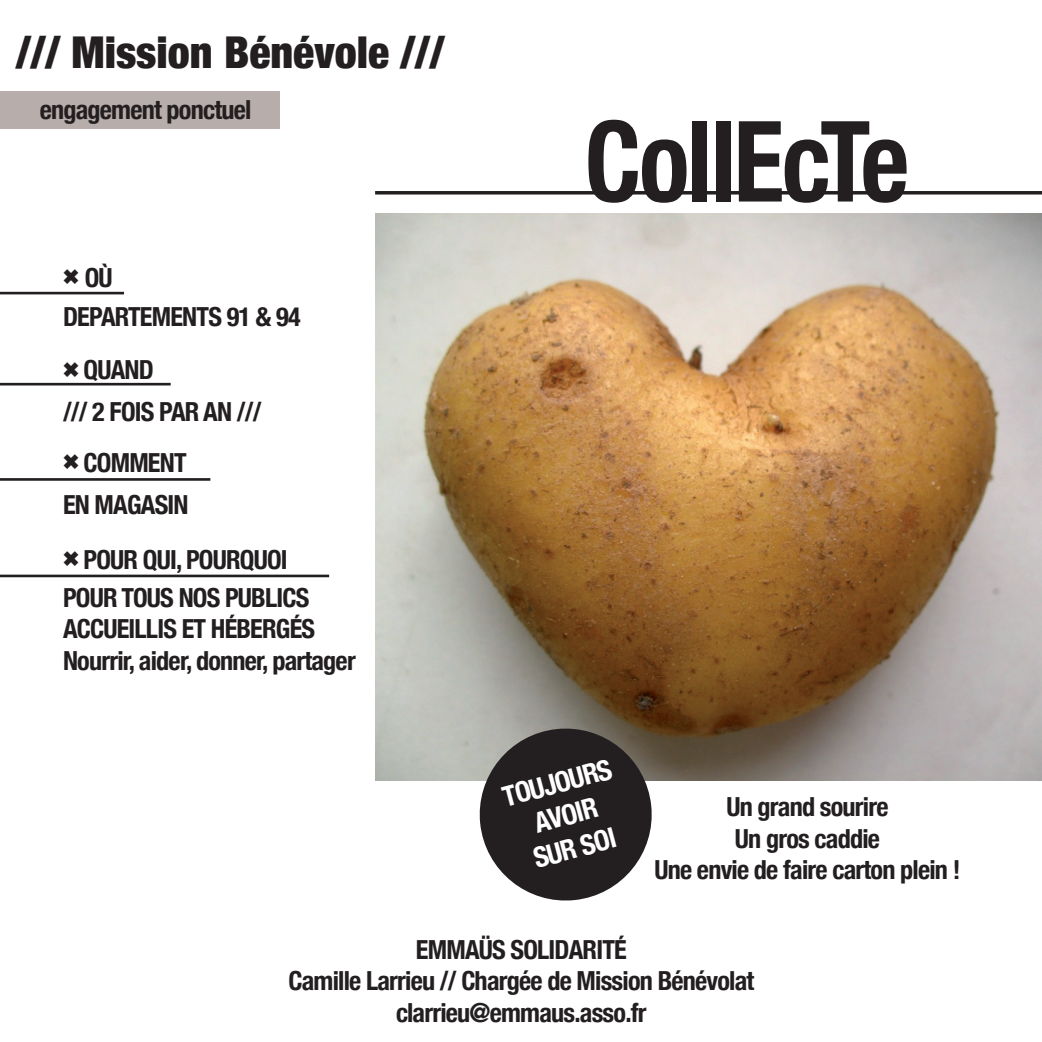
<style>
.page{position:relative;width:1042px;height:1042px;background:#fff}
.page>*{position:absolute;margin:0;border:0;box-sizing:border-box;transform-origin:0 0}
.t1{font:700 condensed 112.35px "Helvetica Neue";letter-spacing:-.02em;color:#231f20;scale:.93 1}
.t2{font:900 condensed 43.93px "Helvetica Neue";color:#231f20}
.t3{font:700 condensed 28px/33.6px "Helvetica Neue";color:#fff;text-align:center}
.t4{font:700 condensed 26.25px/31.5px "Helvetica Neue";letter-spacing:-.03em;color:#231f20;text-align:center}
</style>
<div class="page">
<hr style="left:0;top:292px;width:124px;height:2px;background:#231f20">
<hr style="left:0;top:478px;width:210px;height:3px;background:#231f20">
<hr style="left:0;top:574px;width:329px;height:3px;background:#231f20">
<hr style="left:375px;top:191px;width:667px;height:3px;background:#231f20">
<hr style="left:0;top:383px;width:171px;height:2px;background:#231f20">
<img style="left:375px;top:213px;width:667px;height:568px">
<svg style="left:475px;top:724px;width:181px;height:177px;background:#4f4c4b"></svg>
<div style="left:0;top:91px;width:280px;height:38px;background:#b7adab"></div>
<h2 class="t2" style="left:16px;top:16px;width:430px">/// Mission Bénévole ///</h2>
<p class="t4" style="left:40px;top:92px;width:213px">engagement ponctuel</p>
<p class="t4" style="left:85px;top:260px;width:29px">OÙ</p>
<p class="t4" style="left:63px;top:299px;width:239px">DEPARTEMENTS 91 &amp; 94</p>
<p class="t4" style="left:63px;top:347px;width:200px;line-height:41.6px;text-align:left;text-indent:21px">QUAND<br>/// 2 FOIS PAR AN ///</p>
<p class="t4" style="left:84px;top:445px;width:105px">COMMENT</p>
<p class="t4" style="left:63px;top:487px;width:127px">EN MAGASIN</p>
<p class="t4" style="left:84px;top:542px;width:205px">POUR QUI, POURQUOI</p>
<p class="t4" style="left:63px;top:580px;width:294px;text-align:left">POUR TOUS NOS PUBLICS<br>ACCUEILLIS ET HÉBERGÉS<br>Nourrir, aider, donner, partager</p>
<h1 class="t1" style="left:585px;top:68px;width:350px">CollEcTe</h1>
<p class="t3" style="left:498px;top:779px;width:113px;rotate:-15deg">TOUJOURS<br>AVOIR<br>SUR SOI</p>
<p class="t4" style="left:654px;top:789px;width:308px">Un grand sourire<br>Un gros caddie<br>Une envie de faire carton plein !</p>
<p class="t4" style="left:288px;top:931px;width:467px">EMMAÜS SOLIDARITÉ<br>Camille Larrieu // Chargée de Mission Bénévolat clarrieu@emmaus.asso.fr</p>
</div>
